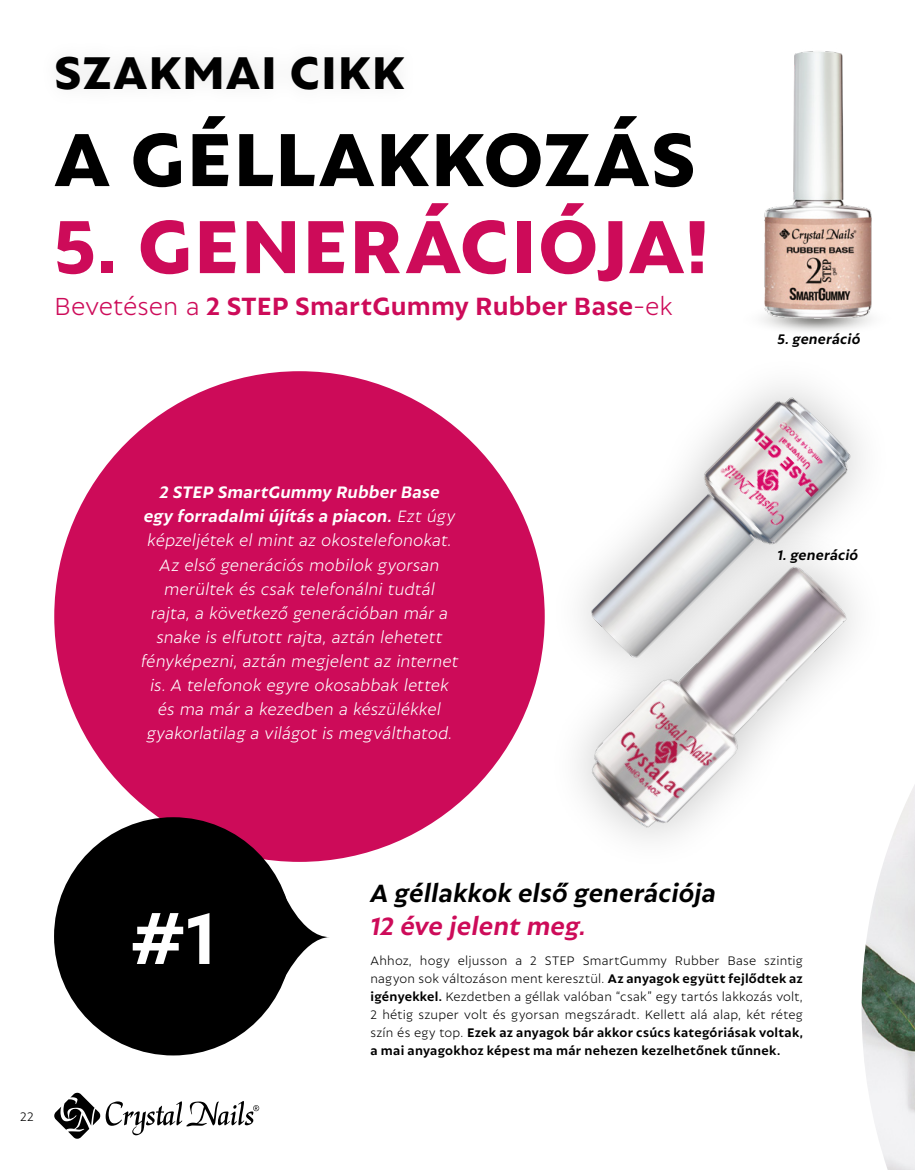
<style>
.page{position:relative;width:915px;height:1170px;background:#fff}
.page>*{position:absolute;margin:0;border:0;box-sizing:border-box;transform-origin:0 0}
.t1{font:800 81px "Autor";letter-spacing:.02em;color:#cd0b59}
.t2{font:800 81px "Autor";letter-spacing:.02em;color:#000}
.t3{font:800 69px "Autor";color:#fff}
.t4{font:800 49.5px "Autor";letter-spacing:.025em;color:#000}
.t5{font:700 27px "Autor";letter-spacing:.01em;color:#cd0b59}
.t6{font:italic 700 27px "Autor";letter-spacing:.005em;color:#000}
.t7{font:italic 700 27px "Autor";letter-spacing:.005em;color:#cd0b59}
.t8{font:italic 300 18px/24px "Autor";letter-spacing:.005em;color:#fff;text-align:center}
.t9{font:italic 700 15px "Autor";letter-spacing:.015em;color:#000}
.t10{font:300 13.5px/18px "Autor";letter-spacing:.015em;color:#000;text-align:justify}
.s1{font-weight:300}
.s2{font-weight:700}
.s3{font-weight:700;font-size:78px}
</style>
<div class="page">
<img style="left:861px;top:787px;width:53px;height:382px">
<div style="left:38px;top:38px;width:383px;height:71px;background:#fbfbfb"></div>
<svg style="left:54px;top:1092px;width:205px;height:46px"></svg>
<div style="left:54px;top:371px;width:490px;height:490px;background:#cd0b59;border-radius:50%"></div>
<div style="left:54px;top:817px;width:238px;height:238px;background:#000;border-radius:50%"></div>
<svg style="left:281px;top:888px;width:48px;height:99px"></svg>
<div style="left:545px;top:521px;width:345px;height:351px;background:#fff"></div>
<img style="left:578px;top:701px;width:217px;height:138px">
<div style="left:545px;top:350px;width:350px;height:351px;background:#000;opacity:.25"></div>
<img style="left:553px;top:362px;width:329px;height:330px">
<img style="left:762px;top:51px;width:110px;height:280px">
<h3 class="t4" style="left:54px;top:43px;width:351px">SZAKMAI CIKK</h3>
<h1 class="t2" style="left:54px;top:110px;width:642px">A GÉLLAKKOZÁS</h1>
<h1 class="t1" style="left:54px;top:197px;width:656px">5. GENERÁCIÓJA!</h1>
<h3 class="t5" style="left:54px;top:290px;width:620px"><span class="s1">Bevetésen a</span> 2 STEP SmartGummy Rubber Base<span class="s1">-ek</span></h3>
<p class="t8" style="left:141px;top:480px;width:319px"><span class="s2">2 STEP SmartGummy Rubber Base<br>egy forradalmi újítás a piacon.</span> Ezt úgy képzeljétek el mint az okostelefonokat.<br>Az első generációs mobilok gyorsan merültek és csak telefonálni tudtál<br>rajta, a következő generációban már a snake is elfutott rajta, aztán lehetett fényképezni, aztán megjelent az internet is. A telefonok egyre okosabbak lettek és ma már a kezedben a készülékkel gyakorlatilag a világot is megválthatod.</p>
<p class="t9" style="left:777px;top:330px;width:84px">5. generáció</p>
<p class="t9" style="left:777px;top:545px;width:82px">1. generáció</p>
<p class="t10" style="left:20px;top:1106px;width:15px">22</p>
<h2 class="t3" style="left:131px;top:899px;width:86px">#<span class="s3">1</span></h2>
<h3 class="t6" style="left:370px;top:876px;width:347px">A géllakkok első generációja</h3>
<h3 class="t7" style="left:370px;top:909px;width:217px">12 éve jelent meg.</h3>
<p class="t10" style="left:370px;top:950px;width:434px">Ahhoz, hogy eljusson a 2 STEP SmartGummy Rubber Base szintig nagyon sok változáson ment keresztül. <span class="s2">Az anyagok együtt fejlődtek az igényekkel.</span> Kezdetben a géllak valóban “csak” egy tartós lakkozás volt, 2 hétig szuper volt és gyorsan megszáradt. Kellett alá alap, két réteg szín és egy top. <span class="s2">Ezek az anyagok bár akkor csúcs kategóriásak voltak, a mai anyagokhoz képest ma már nehezen kezelhetőnek tűnnek.</span></p>
</div>
